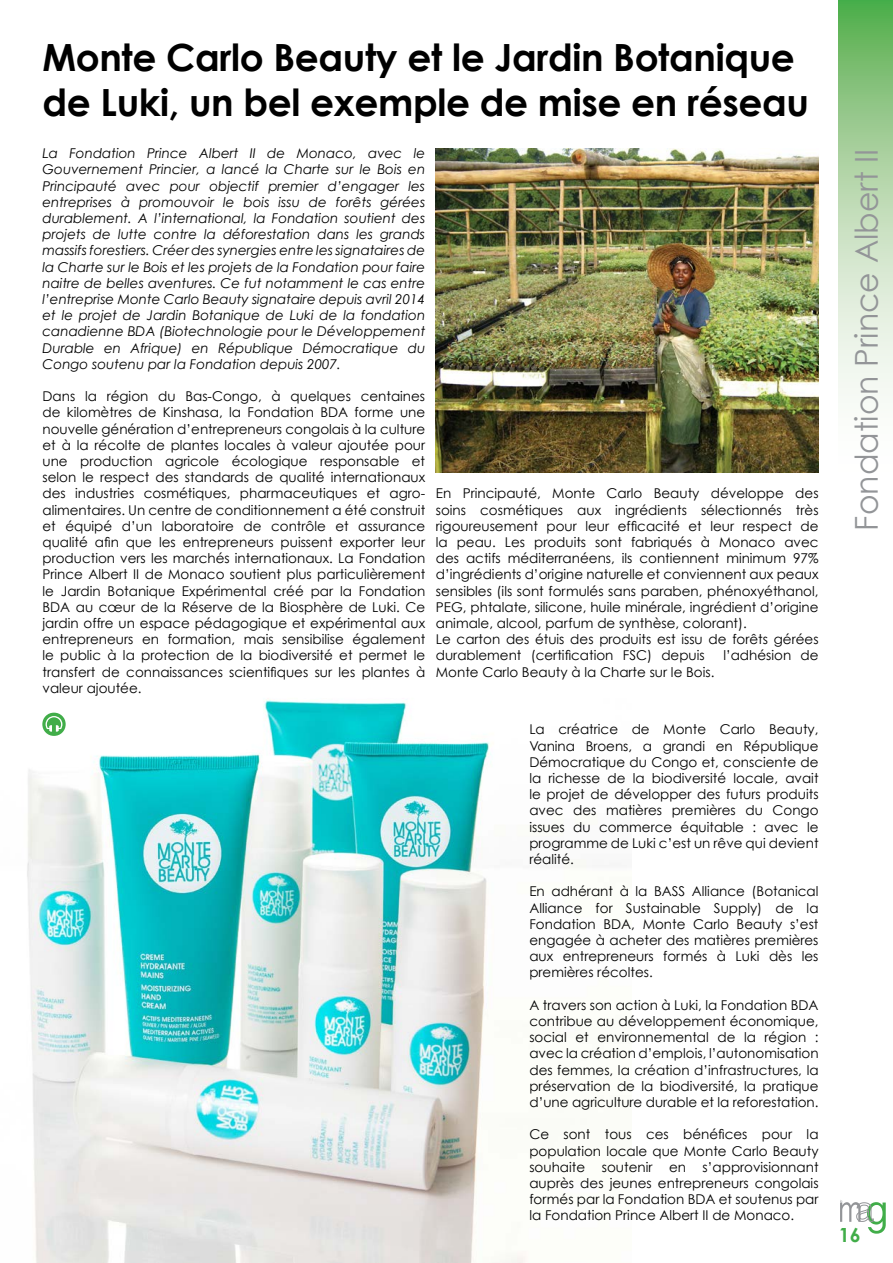
<style>
.page{position:relative;width:893px;height:1263px;background:#fff}
.page>*{position:absolute;margin:0;border:0;box-sizing:border-box;transform-origin:0 0}
.t1{font:700 37.5px/45px "Century Gothic";letter-spacing:-.01em;color:#000}
.t2{font:31.5px "Century Gothic";color:#939598}
.t3{font:700 19.5px "Century Gothic";color:#41ad49}
.t4{font:13.5px/16.2px "Century Gothic";color:#000;text-align:justify}
.t5{font:italic 13.5px/16.2px "Century Gothic";color:#000;text-align:justify}
</style>
<div class="page">
<img style="left:27px;top:700px;width:559px;height:563px">
<svg style="left:839px;top:0;width:54px;height:398px;background:#b4d8ac"></svg>
<svg style="left:840px;top:1200px;width:46px;height:34px"></svg>
<img style="left:436px;top:149px;width:383px;height:323px">
<svg style="left:42px;top:713px;width:24px;height:23px"></svg>
<p class="t1" style="left:43px;top:34px;width:768px">Monte Carlo Beauty et le Jardin Botanique de Luki, un bel exemple de mise en réseau</p>
<p class="t5" style="left:43px;top:145px;width:384px">La Fondation Prince Albert II de Monaco, avec le Gouvernement Princier, a lancé la Charte sur le Bois en Principauté avec pour objectif premier d’engager les entreprises à promouvoir le bois issu de forêts gérées durablement. A l’international, la Fondation soutient des projets de lutte contre la déforestation dans les grands massifs forestiers. Créer des synergies entre les signataires de la Charte sur le Bois et les projets de la Fondation pour faire naitre de belles aventures. Ce fut notamment le cas entre l’entreprise Monte Carlo Beauty signataire depuis avril 2014 et le projet de Jardin Botanique de Luki de la fondation canadienne BDA (Biotechnologie pour le Développement Durable en Afrique) en République Démocratique du Congo soutenu par la Fondation depuis 2007.</p>
<p class="t4" style="left:43px;top:388px;width:384px">Dans la région du Bas-Congo, à quelques centaines de kilomètres de Kinshasa, la Fondation BDA forme une nouvelle génération d’entrepreneurs congolais à la culture et à la récolte de plantes locales à valeur ajoutée pour une production agricole écologique responsable et selon le respect des standards de qualité internationaux des industries cosmétiques, pharmaceutiques et agro&shy;alimentaires. Un centre de conditionnement a été construit et équipé d’un laboratoire de contrôle et assurance qualité afin que les entrepreneurs puissent exporter leur production vers les marchés internationaux. La Fondation Prince Albert II de Monaco soutient plus particulièrement le Jardin Botanique Expérimental créé par la Fondation BDA au cœur de la Réserve de la Biosphère de Luki. Ce jardin offre un espace pédagogique et expérimental aux entrepreneurs en formation, mais sensibilise également le public à la protection de la biodiversité et permet le transfert de connaissances scientifiques sur les plantes à valeur ajoutée.</p>
<p class="t4" style="left:436px;top:485px;width:384px;text-align:left">En Principauté, Monte Carlo Beauty développe des soins cosmétiques aux ingrédients sélectionnés très rigoureusement pour leur efficacité et leur respect de la peau. Les produits sont fabriqués à Monaco avec des actifs méditerranéens, ils contiennent minimum 97% d’ingrédients d’origine naturelle et conviennent aux peaux sensibles (ils sont formulés sans paraben, phénoxyéthanol, PEG, phtalate, silicone, huile minérale, ingrédient d’origine animale, alcool, parfum de synthèse, colorant).<br>Le carton des étuis des produits est issu de forêts gérées durablement (certification FSC) depuis</p>
<p class="t4" style="left:723px;top:647px;width:97px">l’adhésion de</p>
<p class="t4" style="left:436px;top:663px;width:280px">Monte Carlo Beauty à la Charte sur le Bois.</p>
<p class="t4" style="left:529px;top:721px;width:291px">La créatrice de Monte Carlo Beauty, Vanina Broens, a grandi en République Démocratique du Congo et, consciente de la richesse de la biodiversité locale, avait le projet de développer des futurs produits avec des matières premières du Congo issues du commerce équitable : avec le programme de Luki c’est un rêve qui devient réalité.</p>
<p class="t4" style="left:529px;top:883px;width:291px">En adhérant à la BASS Alliance (Botanical Alliance for Sustainable Supply) de la Fondation BDA, Monte Carlo Beauty s’est engagée à acheter des matières premières aux entrepreneurs formés à Luki dès les premières récoltes.</p>
<p class="t4" style="left:529px;top:997px;width:291px">A travers son action à Luki, la Fondation BDA contribue au développement économique, social et environnemental de la région : avec la création d’emplois, l’autonomisation des femmes, la création d’infrastructures, la préservation de la biodiversité, la pratique d’une agriculture durable et la reforestation.</p>
<p class="t4" style="left:529px;top:1126px;width:291px">Ce sont tous ces bénéfices pour la population locale que Monte Carlo Beauty souhaite soutenir en s’approvisionnant auprès des jeunes entrepreneurs congolais formés par la Fondation BDA et soutenus par la Fondation Prince Albert II de Monaco.</p>
<p class="t2" style="left:847px;top:530px;width:383px;rotate:-90deg">Fondation Prince Albert II</p>
<p class="t3" style="left:839px;top:1222px;width:23px">16</p>
</div>
